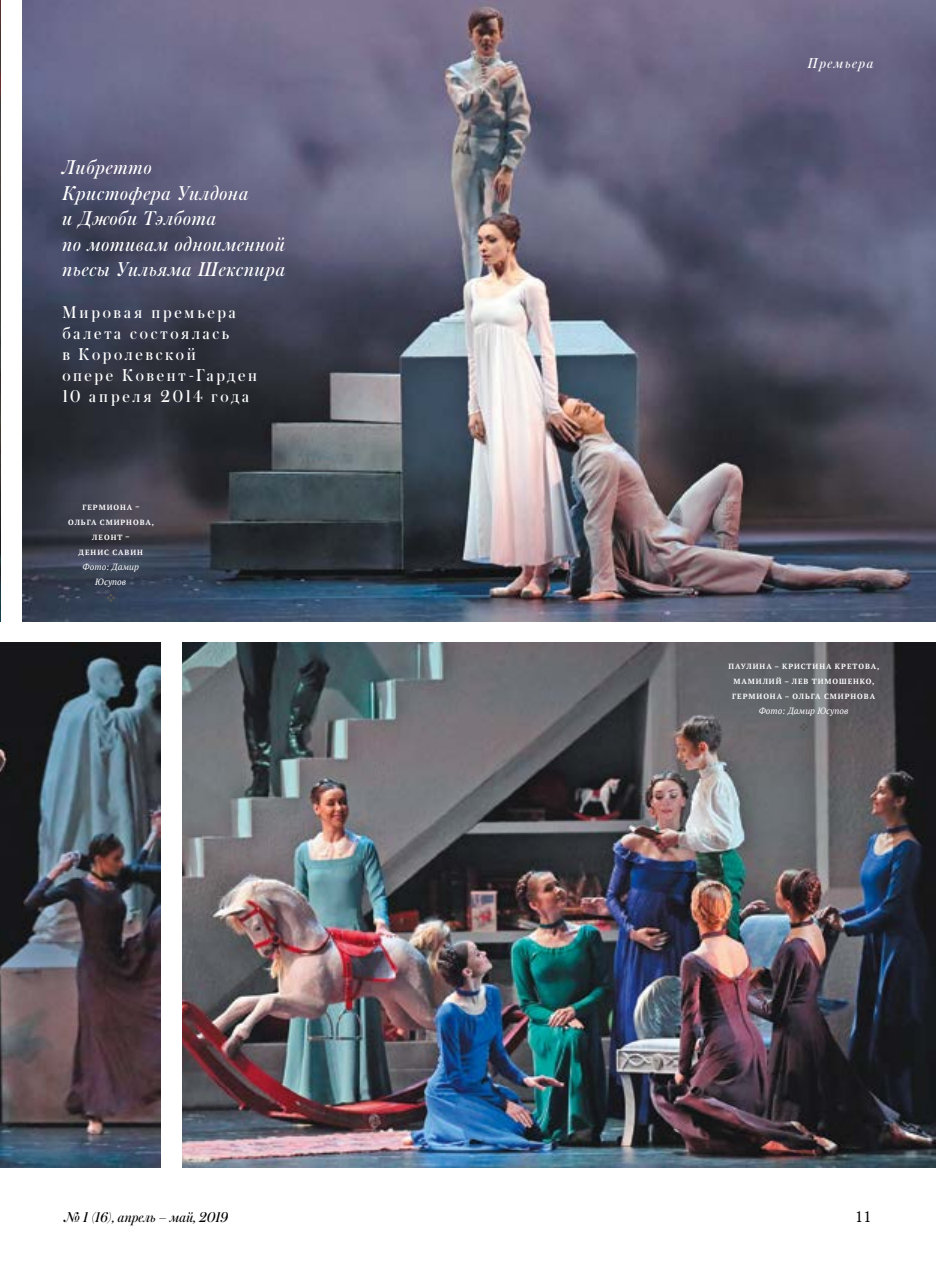
<style>
.page{position:relative;width:936px;height:1263px;background:#fff}
.page>*{position:absolute;margin:0;border:0;box-sizing:border-box;transform-origin:0 0}
.t1{font:italic 21px/25.5px "Austin Cyr";letter-spacing:.035em;color:#fff}
.t2{font:18px/21px "Austin Cyr";letter-spacing:.15em;color:#fff}
.t3{font:italic 15px "Austin Cyr";color:#000}
.t4{font:italic 15px "Austin Cyr";letter-spacing:.1em;color:#fff}
.t5{font:15px "PT Serif";color:#000}
.t6{font:italic 9px/15px "PT Serif";letter-spacing:.01em;color:#fff;text-align:center}
.t7{font:700 7.5px/15px "PT Serif";letter-spacing:.13em;color:#fff}
</style>
<div class="page">
<img style="left:0;top:0;width:1px;height:621px">
<img style="left:182px;top:642px;width:753px;height:525px">
<img style="left:0;top:642px;width:161px;height:525px">
<img style="left:23px;top:0;width:912px;height:621px">
<svg style="left:106px;top:593px;width:9px;height:9px"></svg>
<svg style="left:799px;top:723px;width:9px;height:8px"></svg>
<h1 class="t1" style="left:62px;top:154px;width:224px">Либретто<br>Кристофера Уилдона<br>и Джоби Тэлбота<br>по мотивам одноименной пьесы Уильяма Шекспира</h1>
<h2 class="t2" style="left:62px;top:301px;width:196px">Мировая премьера балета состоялась<br>в Королевской<br>опере Ковент-Гарден<br>10 апреля 2014 года</h2>
<p class="t7" style="left:68px;top:499px;width:73px;text-indent:59px">а –<br>Ольга Смирнов</p>
<p class="t7" style="left:82px;top:500px;width:32px">Гермион</p>
<p class="t7" style="left:145px;top:515px;width:10px">а,</p>
<p class="t7" style="left:79px;top:530px;width:53px;text-indent:14px">Леонт –<br>Денис</p>
<p class="t7" style="left:112px;top:545px;width:20px">Савин</p>
<p class="t6" style="left:83px;top:559px;width:58px">Фото: Дамир<br>Юсупов</p>
<h3 class="t3" style="left:65px;top:1207px;width:165px">№ 1 (16), апрель – май, 2019</h3>
<h3 class="t4" style="left:807px;top:53px;width:67px">Премьера</h3>
<p class="t7" style="left:733px;top:659px;width:147px;text-indent:-5px">Паулина – Кристина Кретова,<br>Мамилий – Лев Тимошенко</p>
<p class="t7" style="left:872px;top:674px;width:4px">,</p>
<p class="t7" style="left:732px;top:689px;width:32px">Гермион</p>
<p class="t7" style="left:776px;top:689px;width:81px">а – Ольга Смирнов</p>
<p class="t7" style="left:869px;top:689px;width:7px">а</p>
<p class="t6" style="left:758px;top:703px;width:91px">Фото: Дамир Юсупов</p>
<h3 class="t5" style="left:855px;top:1207px;width:18px">11</h3>
</div>
